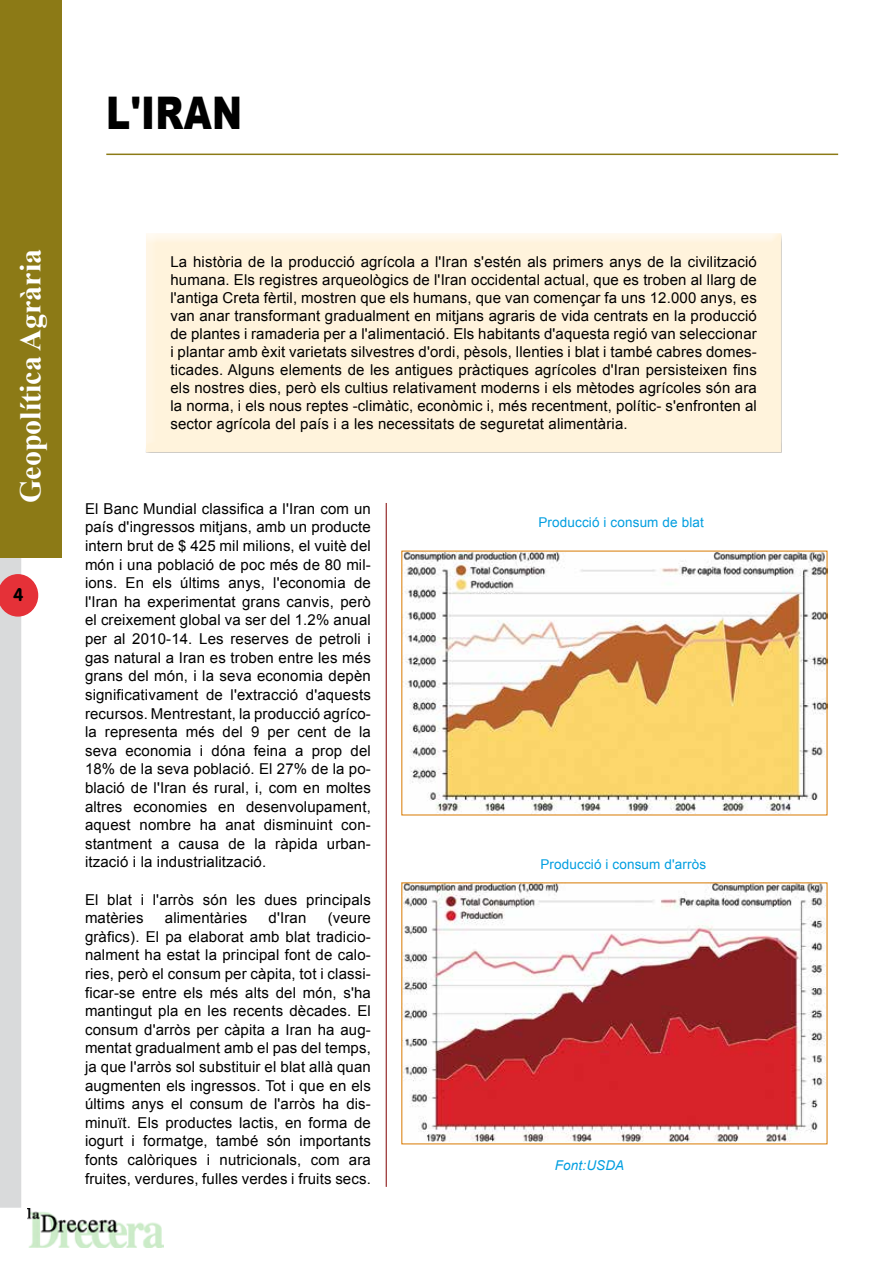
<style>
.page{position:relative;width:893px;height:1263px;background:#fff}
.page>*{position:absolute;margin:0;border:0;box-sizing:border-box;transform-origin:0 0}
.t1{font:900 45px "Arial";color:#000;scale:.8 1}
.t2{font:700 30px "Times New Roman";color:#fff}
.t3{font:700 18px "VAG Rounded";color:#000}
.t4{font:15px/18.6px "Arial";letter-spacing:.01em;color:#000;text-align:justify}
.t5{font:13.5px "Arial";letter-spacing:.01em;color:#009ee0}
.t6{font:italic 13.5px "Arial";letter-spacing:.01em;color:#009ee0}
</style>
<div class="page">
<svg style="left:0;top:557px;width:38px;height:651px"></svg>
<img style="left:27px;top:1209px;width:136px;height:38px">
<div style="left:0;top:0;width:61px;height:557px;background:#8c7a16"></div>
<hr style="left:106px;top:154px;width:732px;height:1px;background:#8c7a16">
<div style="left:139px;top:233px;width:645px;height:220px;background:#fff3dc"></div>
<img style="left:403px;top:553px;width:422px;height:260px">
<img style="left:403px;top:884px;width:422px;height:258px">
<hr style="left:386px;top:503px;width:1px;height:684px;background:#800000">
<h1 class="t1" style="left:106px;top:80px;width:171px">L'IRAN</h1>
<h2 class="t2" style="left:10px;top:503px;width:256px;rotate:-90deg">Geopolítica Agrària</h2>
<p class="t3" style="left:13px;top:584px;width:12px">4</p>
<p class="t4" style="left:170px;top:253px;width:588px;line-height:18px">La història de la producció agrícola a l'Iran s'estén als primers anys de la civilització humana. Els registres arqueològics de l'Iran occidental actual, que es troben al llarg de l'antiga Creta fèrtil, mostren que els humans, que van començar fa uns 12.000 anys, es van anar transformant gradualment en mitjans agraris de vida centrats en la producció de plantes i ramaderia per a l'alimentació. Els habitants d'aquesta regió van seleccionar i plantar amb èxit varietats silvestres d'ordi, pèsols, llenties i blat i també cabres domes&shy;ticades. Alguns elements de les antigues pràctiques agrícoles d'Iran persisteixen fins els nostres dies, però els cultius relativament moderns i els mètodes agrícoles són ara la norma, i els nous reptes -climàtic, econòmic i, més recentment, polític- s'enfronten al sector agrícola del país i a les necessitats de seguretat alimentària.</p>
<p class="t4" style="left:85px;top:499px;width:287px">El Banc Mundial classifica a l'Iran com un país d'ingressos mitjans, amb un producte intern brut de $ 425 mil milions, el vuitè del món i una població de poc més de 80 mil&shy;ions. En els últims anys, l'economia de l'Iran ha experimentat grans canvis, però el creixement global va ser del 1.2% anual per al 2010-14. Les reserves de petroli i gas natural a Iran es troben entre les més grans del món, i la seva economia depèn significativament de l'extracció d'aquests recursos. Mentrestant, la producció agríco&shy;la representa més del 9 per cent de la seva economia i dóna feina a prop del 18% de la seva població. El 27% de la po&shy;blació de l'Iran és rural, i, com en moltes altres economies en desenvolupament, aquest nombre ha anat disminuint con&shy;stantment a causa de la ràpida urban&shy;ització i la industrialització.</p>
<p class="t4" style="left:85px;top:890px;width:287px">El blat i l'arròs són les dues principals matèries</p>
<p class="t4" style="left:85px;top:909px;width:287px;text-indent:243px">(veure gràfics). El pa elaborat amb blat tradicio&shy;nalment ha estat la principal font de calo&shy;ries, però el consum per càpita, tot i classi&shy;ficar-se entre els més alts del món, s'ha mantingut pla en les recents dècades. El consum d'arròs per càpita a Iran ha aug&shy;mentat gradualment amb el pas del temps, ja que l'arròs sol substituir el blat allà quan augmenten els ingressos. Tot i que en els últims anys el consum de l'arròs ha dis&shy;minuït. Els productes lactis, en forma de iogurt i formatge, també són importants fonts calòriques i nutricionals, com ara fruites, verdures, fulles verdes i fruits secs.</p>
<p class="t4" style="left:165px;top:909px;width:84px">alimentàries</p>
<p class="t4" style="left:269px;top:909px;width:39px">d'Iran</p>
<p class="t5" style="left:538px;top:513px;width:167px">Producció i consum de blat</p>
<p class="t5" style="left:540px;top:855px;width:167px">Producció i consum d'arròs</p>
<p class="t6" style="left:555px;top:1156px;width:71px">Font:USDA</p>
</div>
